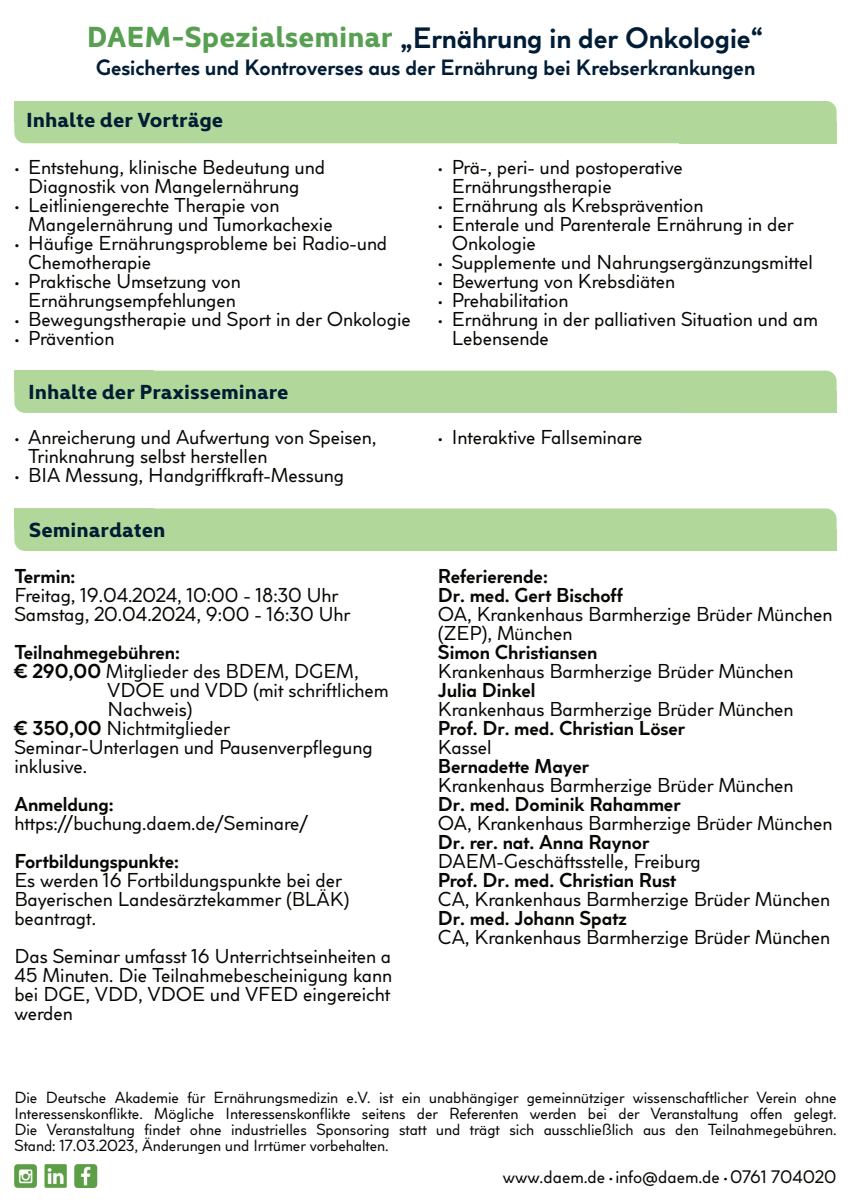
<style>
.page{position:relative;width:851px;height:1202px;background:#fff}
.page>*{position:absolute;margin:0;border:0;box-sizing:border-box;transform-origin:0 0}
.t1{font:700 29.2px "Coco Sharp XS";color:#001d35}
.t2{font:700 22px "Coco Sharp XS";color:#001d35}
.t3{font:700 20.6px "Kyrial Display Pro";color:#001d35}
.t4{font:700 20.4px "Kyrial Display Pro";color:#001d35}
.t5{font:20px/19px "Coco Sharp XS";color:#080704}
.t6{font:700 20px/19px "Coco Sharp XS";color:#080704}
.t7{font:18px "Coco Sharp XS";color:#080704}
.t8{font:16px/16px "Coco Sharp XS";color:#080704;text-align:justify}
.s1{font-family:"Kyrial Display Pro";color:#58a051}
.s2{font-weight:700}
</style>
<div class="page">
<div style="left:14px;top:508px;width:822px;height:43px;background:#b1d89a;border-radius:11px"></div>
<div style="left:679px;top:530px;width:157px;height:21px;background:#b1d89a"></div>
<div style="left:14px;top:508px;width:140px;height:22px;background:#b1d89a"></div>
<div style="left:14px;top:371px;width:822px;height:42px;background:#b1d89a;border-radius:11px"></div>
<div style="left:679px;top:392px;width:157px;height:21px;background:#b1d89a"></div>
<div style="left:14px;top:371px;width:140px;height:21px;background:#b1d89a"></div>
<div style="left:14px;top:101px;width:822px;height:42px;background:#b1d89a;border-radius:11px"></div>
<div style="left:679px;top:122px;width:157px;height:21px;background:#b1d89a"></div>
<div style="left:14px;top:101px;width:140px;height:21px;background:#b1d89a"></div>
<img style="left:14px;top:1165px;width:84px;height:23px">
<h1 class="t1" style="left:87px;top:20px;width:677px"><span class="s1">DAEM-Spezialseminar</span> „Ernährung in der Onkologie“</h1>
<p class="t2" style="left:96px;top:54px;width:660px">Gesichertes und Kontroverses aus der Ernährung bei Krebserkrankungen</p>
<p class="t4" style="left:26px;top:112px;width:198px">Inhalte der Vorträge</p>
<p class="t5" style="left:14px;top:158px;width:312px;text-align:center">• Entstehung, klinische Bedeutung und<br>Diagnostik von Mangelernährung</p>
<p class="t5" style="left:28px;top:196px;width:306px;text-indent:-14px">• Leitliniengerechte Therapie von<br>Mangelernährung und Tumorkachexie</p>
<p class="t5" style="left:28px;top:234px;width:360px;text-indent:-14px">• Häufige Ernährungsprobleme bei Radio-und<br>Chemotherapie</p>
<p class="t5" style="left:14px;top:272px;width:228px;text-align:center">• Praktische Umsetzung von<br>Ernährungsempfehlungen</p>
<p class="t5" style="left:14px;top:310px;width:398px">• Bewegungstherapie und Sport in der Onkologie</p>
<p class="t5" style="left:14px;top:329px;width:101px">• Prävention</p>
<p class="t4" style="left:28px;top:384px;width:262px">Inhalte der Praxisseminare</p>
<p class="t5" style="left:28px;top:427px;width:349px;text-indent:-14px">• Anreicherung und Aufwertung von Speisen,<br>Trinknahrung selbst herstellen</p>
<p class="t5" style="left:14px;top:465px;width:331px">• BIA Messung, Handgriffkraft-Messung</p>
<p class="t3" style="left:29px;top:521px;width:138px">Seminardaten</p>
<p class="t6" style="left:14px;top:566px;width:62px">Termin:</p>
<p class="t5" style="left:14px;top:585px;width:337px">Freitag, 19.04.2024, 10:00 - 18:30 Uhr<br>Samstag, 20.04.2024, 9:00 - 16:30 Uhr</p>
<p class="t6" style="left:14px;top:642px;width:167px">Teilnahmegebühren:</p>
<p class="t5" style="left:14px;top:661px;width:345px"><span class="s2">€ 290,00</span> Mitglieder des BDEM, DGEM,</p>
<p class="t5" style="left:107px;top:680px;width:283px">VDOE und VDD (mit schriftlichem</p>
<p class="t5" style="left:107px;top:699px;width:87px">Nachweis)</p>
<p class="t5" style="left:14px;top:718px;width:217px"><span class="s2">€ 350,00</span> Nichtmitglieder</p>
<p class="t5" style="left:14px;top:737px;width:360px">Seminar-Unterlagen und Pausenverpflegung</p>
<p class="t5" style="left:14px;top:756px;width:74px">inklusive.</p>
<p class="t6" style="left:14px;top:794px;width:101px">Anmeldung:</p>
<p class="t5" style="left:14px;top:813px;width:295px">https://buchung.daem.de/Seminare/</p>
<p class="t6" style="left:14px;top:851px;width:166px">Fortbildungspunkte:</p>
<p class="t5" style="left:14px;top:870px;width:337px">Es werden 16 Fortbildungspunkte bei der<br>Bayerischen Landesärztekammer (BLÄK) beantragt.</p>
<p class="t5" style="left:14px;top:946px;width:379px;text-align:justify">Das Seminar umfasst 16 Unterrichtseinheiten a 45 Minuten. Die Teilnahmebescheinigung kann bei DGE, VDD, VDOE und VFED eingereicht werden</p>
<p class="t5" style="left:451px;top:158px;width:232px;text-indent:-14px">• Prä-, peri- und postoperative<br>Ernährungstherapie</p>
<p class="t5" style="left:438px;top:196px;width:267px">• Ernährung als Krebsprävention</p>
<p class="t5" style="left:451px;top:215px;width:343px;text-indent:-14px">• Enterale und Parenterale Ernährung in der<br>Onkologie</p>
<p class="t5" style="left:438px;top:253px;width:376px">• Supplemente und Nahrungsergänzungsmittel</p>
<p class="t5" style="left:438px;top:272px;width:238px">• Bewertung von Krebsdiäten</p>
<p class="t5" style="left:438px;top:291px;width:132px">• Prehabilitation</p>
<p class="t5" style="left:451px;top:310px;width:367px;text-indent:-14px">• Ernährung in der palliativen Situation und am<br>Lebensende</p>
<p class="t5" style="left:438px;top:427px;width:206px">• Interaktive Fallseminare</p>
<p class="t6" style="left:438px;top:566px;width:186px">Referierende:<br>Dr. med. Gert Bischoff</p>
<p class="t5" style="left:438px;top:604px;width:396px">OA, Krankenhaus Barmherzige Brüder München (ZEP), München</p>
<p class="t6" style="left:438px;top:642px;width:161px">Simon Christiansen</p>
<p class="t5" style="left:438px;top:661px;width:357px">Krankenhaus Barmherzige Brüder München</p>
<p class="t6" style="left:438px;top:680px;width:99px">Julia Dinkel</p>
<p class="t5" style="left:438px;top:699px;width:357px">Krankenhaus Barmherzige Brüder München</p>
<p class="t6" style="left:438px;top:718px;width:249px">Prof. Dr. med. Christian Löser</p>
<p class="t5" style="left:438px;top:737px;width:55px">Kassel</p>
<p class="t6" style="left:438px;top:756px;width:152px">Bernadette Mayer</p>
<p class="t5" style="left:438px;top:775px;width:357px">Krankenhaus Barmherzige Brüder München</p>
<p class="t6" style="left:438px;top:794px;width:244px">Dr. med. Dominik Rahammer</p>
<p class="t5" style="left:438px;top:813px;width:396px">OA, Krankenhaus Barmherzige Brüder München</p>
<p class="t6" style="left:438px;top:832px;width:213px">Dr. rer. nat. Anna Raynor</p>
<p class="t5" style="left:438px;top:851px;width:264px">DAEM-Geschäftsstelle, Freiburg</p>
<p class="t6" style="left:438px;top:870px;width:240px">Prof. Dr. med. Christian Rust</p>
<p class="t5" style="left:438px;top:889px;width:393px">CA, Krankenhaus Barmherzige Brüder München</p>
<p class="t6" style="left:438px;top:908px;width:190px">Dr. med. Johann Spatz</p>
<p class="t5" style="left:438px;top:927px;width:393px">CA, Krankenhaus Barmherzige Brüder München</p>
<p class="t8" style="left:14px;top:1089px;width:823px">Die Deutsche Akademie für Ernährungsmedizin e.V. ist ein unabhängiger gemeinnütziger wissenschaftlicher Verein ohne Interessenskonflikte. Mögliche Interessenskonflikte seitens der Referenten werden bei der Veranstaltung offen gelegt.<br>Die Veranstaltung findet ohne industrielles Sponsoring statt und trägt sich ausschließlich aus den Teilnahmegebühren.<br>Stand: 17.03.2023, Änderungen und Irrtümer vorbehalten.</p>
<p class="t7" style="left:502px;top:1165px;width:335px">www.daem.de <span class="s2">·</span> info@daem.de <span class="s2">·</span>0761 704020</p>
</div>
